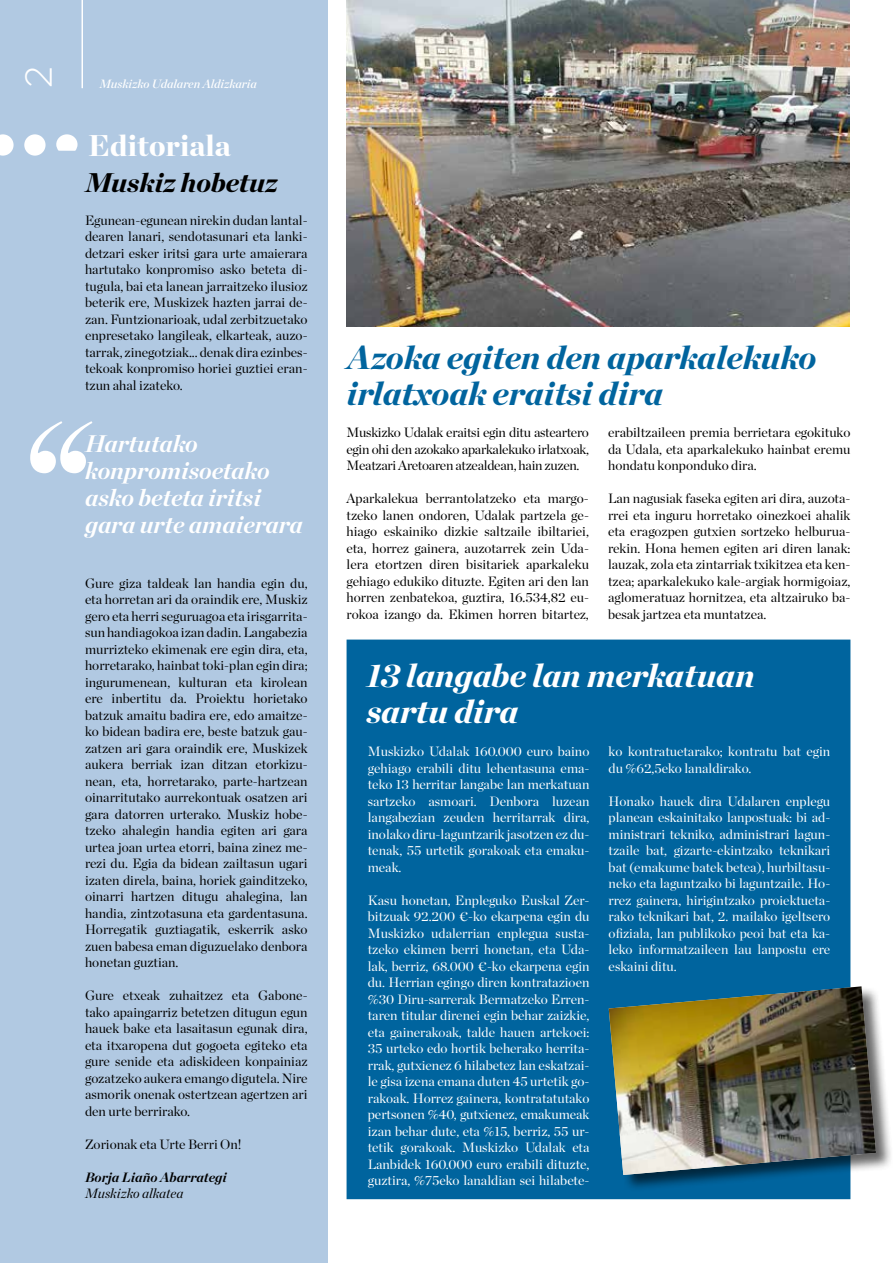
<style>
.page{position:relative;width:893px;height:1263px;background:#fff}
.page>*{position:absolute;margin:0;border:0;box-sizing:border-box;transform-origin:0 0}
.t1{font:300 37.5px "Gotham";color:#fff}
.t2{font:italic 900 33px/36px "Chronicle Display";color:#00649e}
.t3{font:italic 900 33px/36px "Chronicle Display";color:#fff}
.t4{font:900 30px "Chronicle Display";color:#fff}
.t5{font:italic 900 27px "Chronicle Display";color:#000}
.t6{font:italic 700 24px/27px "Chronicle Display";color:#fff}
.t7{font:13.5px/16.5px "Chronicle Display";color:#000;text-align:justify}
.t8{font:13.5px/16.5px "Chronicle Display";color:#fff;text-align:justify}
.t9{font:italic 700 13.5px "Chronicle Display";color:#000}
.t10{font:italic 13.5px "Chronicle Display";color:#000}
.t11{font:italic 12px "Chronicle Display Semi";color:#fff}
</style>
<div class="page">
<div style="left:0;top:0;width:327px;height:1263px;background:#b1c9e2"></div>
<hr style="left:82px;top:0;width:1px;height:88px;background:#fff">
<svg style="left:56px;top:134px;width:22px;height:17px"></svg>
<div style="left:24px;top:134px;width:22px;height:22px;background:#fff;border-radius:50%"></div>
<svg style="left:0;top:134px;width:14px;height:22px"></svg>
<div style="left:347px;top:639px;width:503px;height:560px;background:#00649e"></div>
<svg style="left:30px;top:421px;width:62px;height:52px"></svg>
<img style="left:347px;top:0;width:503px;height:326px">
<div style="left:608px;top:986px;width:285px;height:206px;background:#000;opacity:.6"></div>
<img style="left:609px;top:986px;width:267px;height:189px">
<h1 class="t1" style="left:15px;top:88px;width:24px;rotate:-90deg">2</h1>
<p class="t11" style="left:99px;top:74px;width:159px">Muskizko Udalaren Aldizkaria</p>
<h3 class="t4" style="left:88px;top:120px;width:144px">Editoriala</h3>
<h3 class="t5" style="left:85px;top:159px;width:194px">Muskiz hobetuz</h3>
<p class="t7" style="left:85px;top:211px;width:224px">Egunean-egunean nirekin dudan lantal&shy;dearen lanari, sendotasunari eta lanki&shy;detzari esker iritsi gara urte amaierara hartutako konpromiso asko beteta di&shy;tugula, bai eta lanean jarraitzeko ilusioz beterik ere, Muskizek hazten jarrai de&shy;zan. Funtzionarioak, udal zerbitzuetako enpresetako langileak, elkarteak, auzo&shy;tarrak, zinegotziak... denak dira ezinbes&shy;tekoak konpromiso horiei guztiei eran&shy;tzun ahal izateko.</p>
<h3 class="t6" style="left:85px;top:428px;width:219px">Hartutako konpromisoetako asko beteta iritsi gara urte amaierara</h3>
<p class="t7" style="left:85px;top:574px;width:224px">Gure giza taldeak lan handia egin du, eta horretan ari da oraindik ere, Muskiz gero eta herri seguruagoa eta irisgarrita&shy;sun handiagokoa izan dadin. Langabezia murrizteko ekimenak ere egin dira, eta, horretarako, hainbat toki-plan egin dira; ingurumenean, kulturan eta kirolean ere inbertitu da. Proiektu horietako batzuk amaitu badira ere, edo amaitze&shy;ko bidean badira ere, beste batzuk gau&shy;zatzen ari gara oraindik ere, Muskizek aukera berriak izan ditzan etorkizu&shy;nean, eta, horretarako, parte-hartzean oinarritutako aurrekontuak osatzen ari gara datorren urterako. Muskiz hobe&shy;tzeko ahalegin handia egiten ari gara urtea joan urtea etorri, baina zinez me&shy;rezi du. Egia da bidean zailtasun ugari izaten direla, baina, horiek gainditzeko, oinarri hartzen ditugu ahalegina, lan handia, zintzotasuna eta gardentasuna.<br>Horregatik guztiagatik, eskerrik asko zuen babesa eman diguzuelako denbora honetan guztian.</p>
<p class="t7" style="left:85px;top:986px;width:224px">Gure etxeak zuhaitzez eta Gabone&shy;tako apaingarriz betetzen ditugun egun hauek bake eta lasaitasun egunak dira, eta itxaropena dut gogoeta egiteko eta gure senide eta adiskideen konpainiaz gozatzeko aukera emango digutela. Nire asmorik onenak ostertzean agertzen ari den urte berrirako.</p>
<p class="t7" style="left:85px;top:1135px;width:158px">Zorionak eta Urte Berri On!</p>
<p class="t9" style="left:85px;top:1166px;width:143px">Borja Liaño Abarrategi</p>
<p class="t10" style="left:85px;top:1183px;width:100px">Muskizko alkatea</p>
<h2 class="t2" style="left:347px;top:337px;width:471px">Azoka egiten den aparkalekuko irlatxoak eraitsi dira</h2>
<p class="t7" style="left:347px;top:423px;width:244px">Muskizko Udalak eraitsi egin ditu asteartero egin ohi den azokako aparkalekuko irlatxoak, Meatzari Aretoaren atzealdean, hain zuzen.</p>
<p class="t7" style="left:347px;top:489px;width:244px">Aparkalekua berrantolatzeko eta margo&shy;tzeko lanen ondoren, Udalak partzela ge&shy;hiago eskainiko dizkie saltzaile ibiltariei, eta, horrez gainera, auzotarrek zein Uda&shy;lera etortzen diren bisitariek aparkaleku gehiago edukiko dituzte. Egiten ari den lan horren zenbatekoa, guztira, 16.534,82 eu&shy;rokoa izango da. Ekimen horren bitartez,</p>
<p class="t7" style="left:608px;top:423px;width:244px">erabiltzaileen premia berrietara egokituko da Udala, eta aparkalekuko hainbat eremu hondatu konponduko dira.</p>
<p class="t7" style="left:608px;top:489px;width:244px">Lan nagusiak faseka egiten ari dira, auzota&shy;rrei eta inguru horretako oinezkoei ahalik eta eragozpen gutxien sortzeko helburua&shy;rekin. Hona hemen egiten ari diren lanak: lauzak, zola eta zintarriak txikitzea eta ken&shy;tzea; aparkalekuko kale-argiak hormigoiaz, aglomeratuaz hornitzea, eta altzairuko ba&shy;besak jartzea eta muntatzea.</p>
<h2 class="t3" style="left:366px;top:655px;width:390px">13 langabe lan merkatuan sartu dira</h2>
<p class="t8" style="left:368px;top:742px;width:223px">Muskizko Udalak 160.000 euro baino gehiago erabili ditu lehentasuna ema&shy;teko 13 herritar langabe lan merkatuan sartzeko asmoari. Denbora luzean langabezian zeuden herritarrak dira, inolako diru-laguntzarik jasotzen ez du&shy;tenak, 55 urtetik gorakoak eta emaku&shy;meak.</p>
<p class="t8" style="left:368px;top:891px;width:223px">Kasu honetan, Enpleguko Euskal Zer&shy;bitzuak 92.200 €-ko ekarpena egin du Muskizko udalerrian enplegua susta&shy;tzeko ekimen berri honetan, eta Uda&shy;lak, berriz, 68.000 €-ko ekarpena egin du. Herrian egingo diren kontratazioen %30 Diru-sarrerak Bermatzeko Erren&shy;taren titular direnei egin behar zaizkie, eta gainerakoak, talde hauen artekoei:<br>35 urteko edo hortik beherako herrita&shy;rrak, gutxienez 6 hilabetez lan eskatzai&shy;le gisa izena emana duten 45 urtetik go&shy;rakoak. Horrez gainera, kontratatutako pertsonen %40, gutxienez, emakumeak izan behar dute, eta %15, berriz, 55 ur&shy;tetik gorakoak. Muskizko Udalak eta Lanbidek 160.000 euro erabili dituzte, guztira, %75eko lanaldian sei hilabete-</p>
<p class="t8" style="left:609px;top:742px;width:223px">ko kontratuetarako; kontratu bat egin du %62,5eko lanaldirako.</p>
<p class="t8" style="left:609px;top:792px;width:223px">Honako hauek dira Udalaren enplegu planean eskainitako lanpostuak: bi ad&shy;ministrari tekniko, administrari lagun&shy;tzaile bat, gizarte-ekintzako teknikari bat (emakume batek betea), hurbiltasu&shy;neko eta laguntzako bi laguntzaile. Ho&shy;rrez gainera, hirigintzako proiektueta&shy;rako teknikari bat, 2. mailako igeltsero ofiziala, lan publikoko peoi bat eta ka&shy;leko informatzaileen lau lanpostu ere eskaini ditu.</p>
</div>
